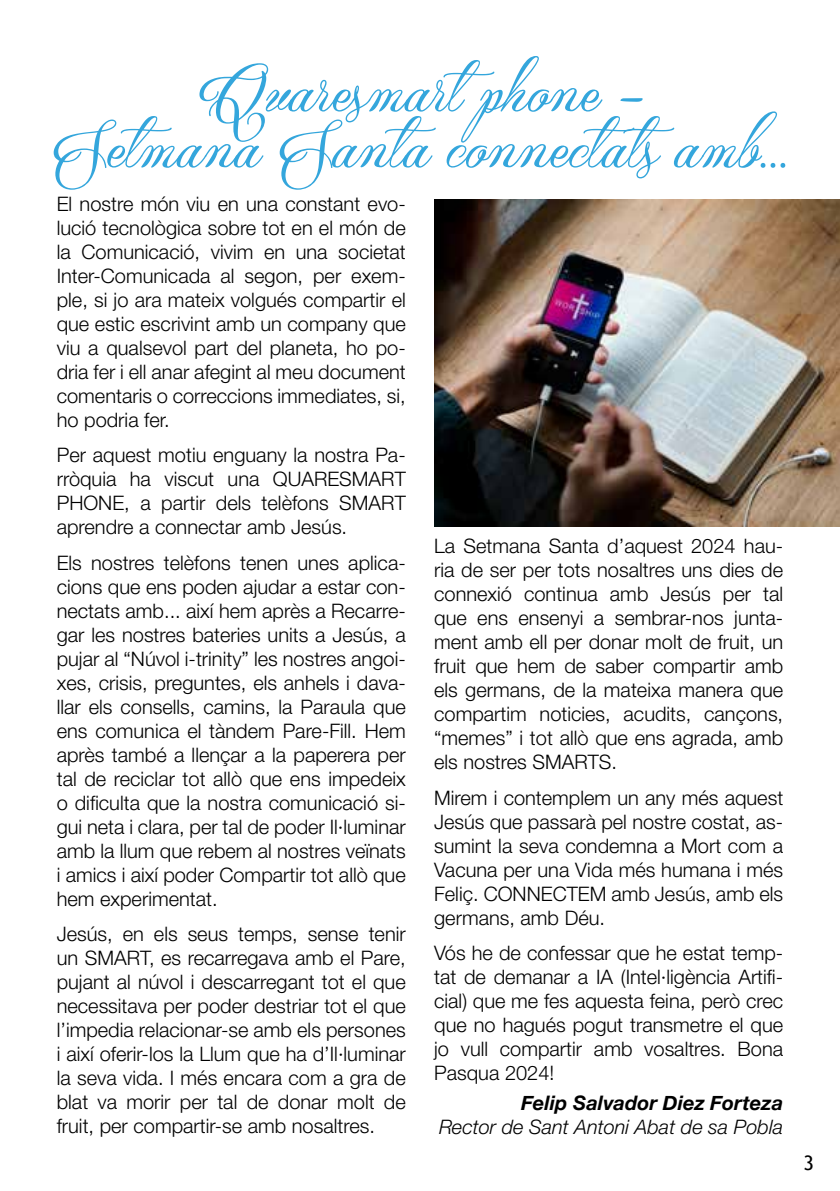
<style>
.page{position:relative;width:840px;height:1191px;background:#fff}
.page>*{position:absolute;margin:0;border:0;box-sizing:border-box;transform-origin:0 0}
.t1{font:80px "Qaskin Black Personal Use";color:#34a6dc}
.t2{font:300 20px/24px "Helvetica Neue LT Std";color:#000;text-align:justify}
.t3{font:italic 300 20px "Helvetica Neue LT Std";color:#000}
.t4{font:italic 700 20px "Helvetica Neue";letter-spacing:.005em;color:#000}
.t5{font:20px "Trebuchet MS";color:#000}
</style>
<div class="page">
<img style="left:434px;top:199px;width:405px;height:327px">
<h1 class="t1" style="left:199px;top:45px;width:448px">Quaresmart phone –</h1>
<h1 class="t1" style="left:53px;top:101px;width:739px">Setmana Santa connectats amb…</h1>
<p class="t2" style="left:57px;top:191px;width:350px">El nostre món viu en una constant evo&shy;lució tecnològica sobre tot en el món de la Comunicació, vivim en una societat Inter-Comunicada al segon, per exem&shy;ple, si jo ara mateix volgués compartir el que estic escrivint amb un company que viu a qualsevol part del planeta, ho po&shy;dria fer i ell anar afegint al meu document comentaris o correccions immediates, si, ho podria fer.</p>
<p class="t2" style="left:57px;top:443px;width:350px">Per aquest motiu enguany la nostra Pa&shy;rròquia ha viscut una QUARESMART PHONE, a partir dels telèfons SMART aprendre a connectar amb Jesús.</p>
<p class="t2" style="left:57px;top:550px;width:350px">Els nostres telèfons tenen unes aplica&shy;cions que ens poden ajudar a estar con&shy;nectats amb... així hem après a Recarre&shy;gar les nostres bateries units a Jesús, a pujar al “Núvol i-trinity” les nostres angoi&shy;xes, crisis, preguntes, els anhels i dava&shy;llar els consells, camins, la Paraula que ens comunica el tàndem Pare-Fill. Hem après també a llençar a la paperera per tal de reciclar tot allò que ens impedeix o dificulta que la nostra comunicació si&shy;gui neta i clara, per tal de poder Il·luminar amb la llum que rebem al nostres veïnats i amics i així poder Compartir tot allò que hem experimentat.</p>
<p class="t2" style="left:57px;top:921px;width:350px">Jesús, en els seus temps, sense tenir un SMART, es recarregava amb el Pare, pujant al núvol i descarregant tot el que necessitava per poder destriar tot el que l’impedia relacionar-se amb els persones i així oferir-los la Llum que ha d’Il·luminar la seva vida. I més encara com a gra de blat va morir per tal de donar molt de fruit, per compartir-se amb nosaltres.</p>
<p class="t2" style="left:434px;top:533px;width:350px">La Setmana Santa d’aquest 2024 hau&shy;ria de ser per tots nosaltres uns dies de connexió continua amb Jesús per tal que ens ensenyi a sembrar-nos junta&shy;ment amb ell per donar molt de fruit, un fruit que hem de saber compartir amb els germans, de la mateixa manera que compartim noticies, acudits, cançons, “memes” i tot allò que ens agrada, amb els nostres SMARTS.</p>
<p class="t2" style="left:434px;top:785px;width:350px">Mirem i contemplem un any més aquest Jesús que passarà pel nostre costat, as&shy;sumint la seva condemna a Mort com a Vacuna per una Vida més humana i més Feliç. CONNECTEM amb Jesús, amb els germans, amb Déu.</p>
<p class="t2" style="left:434px;top:940px;width:350px">Vós he de confessar que he estat temp&shy;tat de demanar a IA (Intel·ligència Artifi&shy;cial) que me fes aquesta feina, però crec que no hagués pogut transmetre el que jo vull compartir amb vosaltres. Bona Pasqua 2024!</p>
<p class="t4" style="left:520px;top:1086px;width:263px">Felip Salvador Diez Forteza</p>
<p class="t3" style="left:439px;top:1114px;width:345px">Rector de Sant Antoni Abat de sa Pobla</p>
<p class="t5" style="left:803px;top:1151px;width:12px">3</p>
</div>
